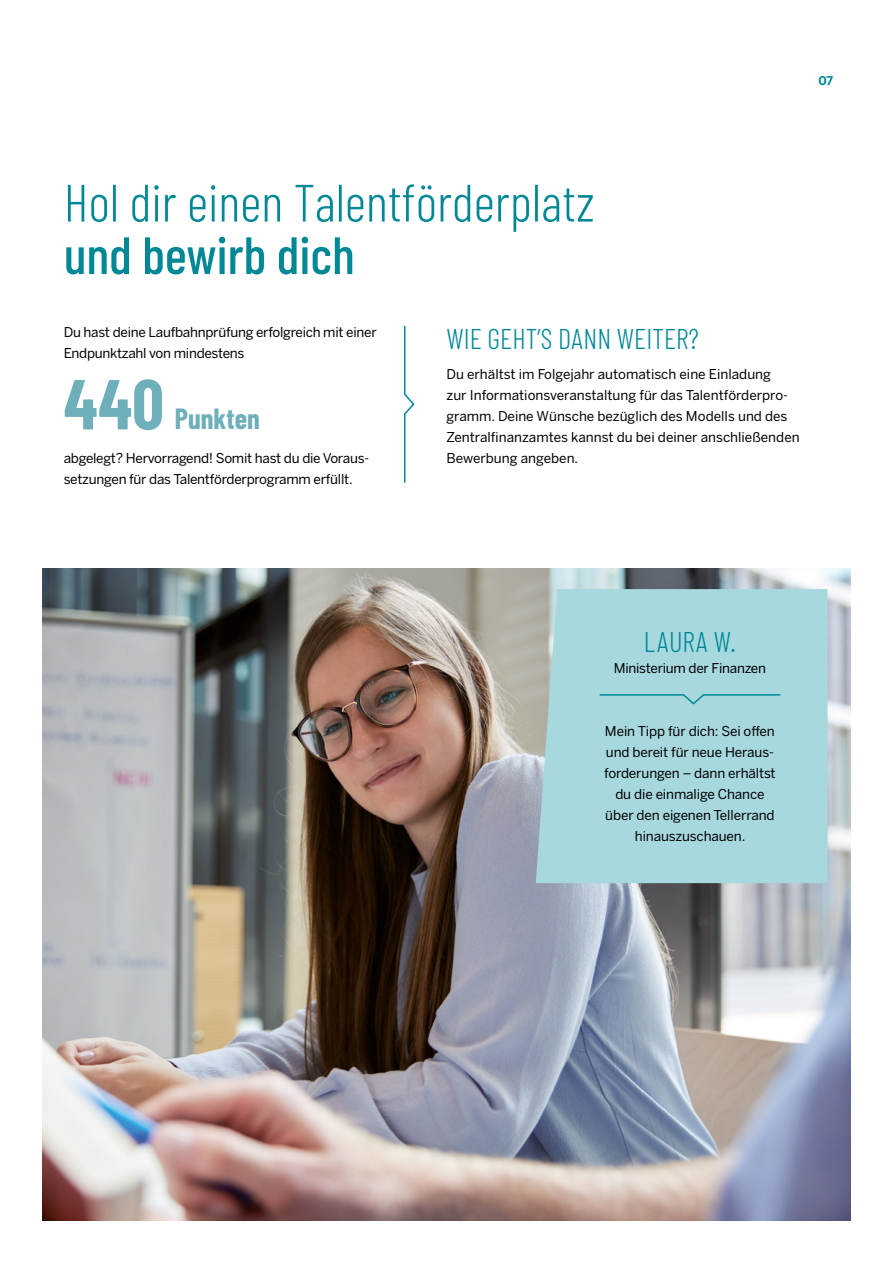
<style>
.page{position:relative;width:893px;height:1263px;background:#fff}
.page>*{position:absolute;margin:0;border:0;box-sizing:border-box;transform-origin:0 0}
.t1{font:700 70.5px "Barlow Condensed";color:#6fafba}
.t2{font:300 52.5px "Barlow Condensed";color:#008897}
.t3{font:500 52.5px "Barlow Condensed";color:#008897}
.t4{font:300 28.5px "Barlow Condensed";color:#008897}
.t5{font:700 28.5px "Barlow Condensed";color:#6fafba}
.t6{font:13.5px/21px "Benton Sans";letter-spacing:-.01em;color:#000}
.t7{font:700 12px "Benton Sans";color:#008897}
</style>
<div class="page">
<svg style="left:404px;top:326px;width:11px;height:157px"></svg>
<img style="left:42px;top:568px;width:809px;height:653px">
<div style="left:536px;top:589px;width:291px;height:294px;background:#a7d8de"></div>
<svg style="left:598px;top:693px;width:184px;height:13px;background:#93ced5"></svg>
<p class="t7" style="left:819px;top:74px;width:16px">07</p>
<h2 class="t2" style="left:64px;top:170px;width:532px">Hol dir einen Talentförderplatz</h2>
<h2 class="t3" style="left:64px;top:222px;width:292px">und bewirb dich</h2>
<p class="t6" style="left:64px;top:321px;width:314px">Du hast deine Laufbahnprüfung erfolgreich mit einer<br>Endpunktzahl von mindestens</p>
<h1 class="t1" style="left:64px;top:360px;width:101px">440</h1>
<h3 class="t5" style="left:175px;top:401px;width:87px">Punkten</h3>
<p class="t6" style="left:64px;top:447px;width:307px">abgelegt? Hervorragend! Somit hast du die Voraus&shy;setzungen für das Talentförderprogramm erfüllt.</p>
<h3 class="t4" style="left:446px;top:321px;width:254px">WIE GEHT’S DANN WEITER?</h3>
<p class="t6" style="left:446px;top:363px;width:355px">Du erhältst im Folgejahr automatisch eine Einladung<br>zur Informationsveranstaltung für das Talentförderpro&shy;gramm. Deine Wünsche bezüglich des Modells und des Zentralfinanzamtes kannst du bei deiner anschließenden Bewerbung angeben.</p>
<h3 class="t4" style="left:644px;top:624px;width:93px">LAURA W.</h3>
<p class="t6" style="left:614px;top:657px;width:154px">Ministerium der Finanzen</p>
<p class="t6" style="left:604px;top:720px;width:173px;text-align:center">Mein Tipp für dich: Sei offen und bereit für neue Heraus&shy;forderungen – dann erhältst du die einmalige Chance über den eigenen Tellerrand hinauszuschauen.</p>
</div>
